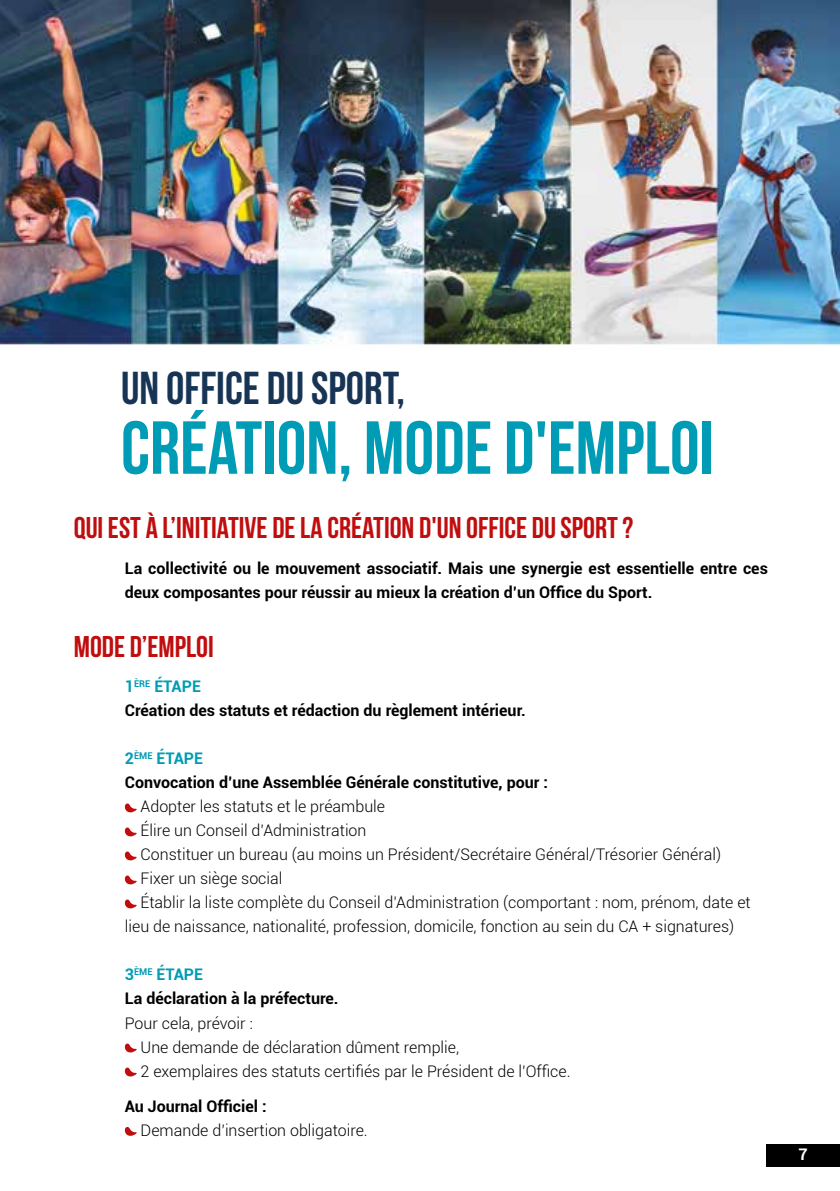
<style>
.page{position:relative;width:840px;height:1191px;background:#fff}
.page>*{position:absolute;margin:0;border:0;box-sizing:border-box;transform-origin:0 0}
.t1{font:74.8px "Bebas Neue";color:#009cb5}
.t2{font:46px "Bebas Neue";color:#173455}
.t3{font:30px "Bebas Neue";color:#c00d0e}
.t4{font:300 16px/24px "Roboto";color:#000}
.t5{font:700 16px/24px "Roboto";color:#000}
.t6{font:700 16px "Roboto";color:#fff}
.s1{color:#009cb5}
</style>
<div class="page">
<svg style="left:124px;top:803px;width:13px;height:10px"></svg>
<svg style="left:124px;top:827px;width:13px;height:10px"></svg>
<svg style="left:124px;top:851px;width:13px;height:10px"></svg>
<svg style="left:124px;top:875px;width:13px;height:10px"></svg>
<svg style="left:124px;top:899px;width:13px;height:10px"></svg>
<svg style="left:124px;top:1043px;width:13px;height:10px"></svg>
<svg style="left:124px;top:1067px;width:13px;height:10px"></svg>
<svg style="left:124px;top:1127px;width:13px;height:9px"></svg>
<div style="left:765px;top:1143px;width:74px;height:23px;background:#000"></div>
<img style="left:0;top:0;width:839px;height:346px">
<h2 class="t2" style="left:121px;top:362px;width:285px">UN OFFICE DU SPORT,</h2>
<h1 class="t1" style="left:121px;top:406px;width:594px">CRÉATION, MODE D'EMPLOI</h1>
<h3 class="t3" style="left:74px;top:511px;width:561px">QUI EST À L’INITIATIVE DE LA CRÉATION D'UN OFFICE DU SPORT ?</h3>
<p class="t5" style="left:125px;top:555px;width:644px">La collectivité ou le mouvement associatif. Mais une synergie est essentielle entre ces deux composantes pour réussir au mieux la création d’un Office du Sport.</p>
<h3 class="t3" style="left:74px;top:630px;width:141px">MODE D’EMPLOI</h3>
<p class="t5" style="left:125px;top:674px;width:402px"><span class="s1">1</span><sup>ÈRE</sup> <span class="s1">ÉTAPE<br></span>Création des statuts et rédaction du règlement intérieur.</p>
<p class="t5" style="left:125px;top:746px;width:424px"><span class="s1">2</span><sup>ÈME</sup> <span class="s1">ÉTAPE<br></span>Convocation d’une Assemblée Générale constitutive, pour :</p>
<p class="t4" style="left:140px;top:794px;width:246px">Adopter les statuts et le préambule</p>
<p class="t4" style="left:140px;top:818px;width:227px">Élire un Conseil d’Administration</p>
<p class="t4" style="left:140px;top:842px;width:581px">Constituer un bureau (au moins un Président/Secrétaire Général/Trésorier Général)</p>
<p class="t4" style="left:140px;top:866px;width:143px">Fixer un siège social</p>
<p class="t4" style="left:140px;top:890px;width:611px">Établir la liste complète du Conseil d’Administration (comportant : nom, prénom, date et</p>
<p class="t4" style="left:125px;top:914px;width:610px">lieu de naissance, nationalité, profession, domicile, fonction au sein du CA + signatures)</p>
<p class="t5" style="left:125px;top:962px;width:215px"><span class="s1">3</span><sup>ÈME</sup> <span class="s1">ÉTAPE<br></span>La déclaration à la préfecture.</p>
<p class="t4" style="left:140px;top:1010px;width:431px;text-indent:-16px">Pour cela, prévoir :<br>Une demande de déclaration dûment remplie,<br>2 exemplaires des statuts certifiés par le Président de l’Office.</p>
<p class="t5" style="left:125px;top:1093px;width:143px">Au Journal Officiel :</p>
<p class="t4" style="left:140px;top:1117px;width:228px">Demande d’insertion obligatoire.</p>
<p class="t6" style="left:798px;top:1143px;width:11px">7</p>
</div>
